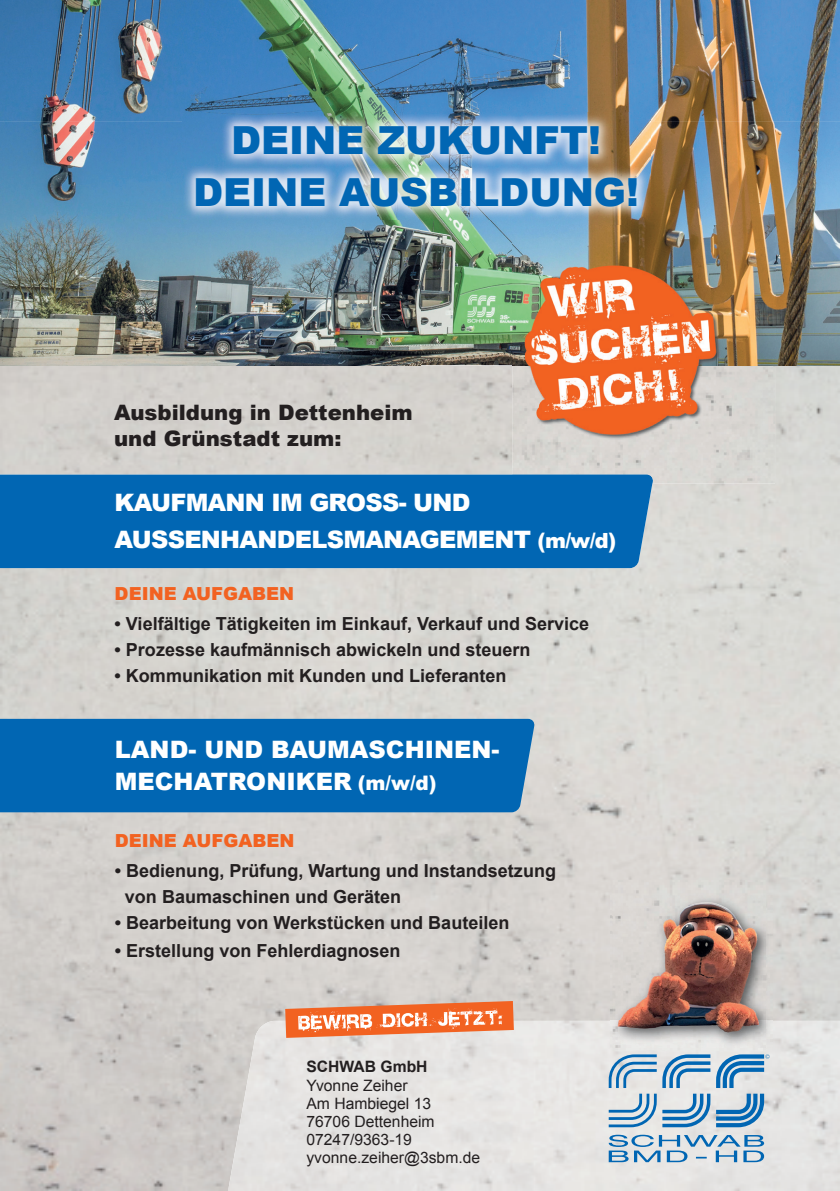
<style>
.page{position:relative;width:840px;height:1191px;background:#fff}
.page>*{position:absolute;margin:0;border:0;box-sizing:border-box;transform-origin:0 0}
.t1{font:900 38.6px/52px "Arial";color:#0166b3;text-align:center}
.t2{font:900 24px/36.6px "Arial";letter-spacing:-.03em;color:#fff}
.t3{font:900 24px/32px "Arial";color:#fff}
.t4{font:900 21.2px/25.4px "Arial";color:#231f20}
.t5{font:700 18px/26px "Arial";color:#231f20}
.t6{font:900 18px "Arial";color:#f26221}
.t7{font:15.6px/18.2px "Arial";color:#231f20}
.t8{font:700 15.6px "Arial";color:#231f20}
.s1{font-size:21px}
.s2{font-size:20px}
</style>
<div class="page">
<img style="left:0;top:365px;width:839px;height:826px">
<img style="left:0;top:0;width:210px;height:365px">
<img style="left:210px;top:0;width:419px;height:113px">
<img style="left:629px;top:0;width:210px;height:243px">
<img style="left:210px;top:219px;width:349px;height:146px">
<img style="left:559px;top:219px;width:71px;height:6px">
<img style="left:774px;top:243px;width:65px;height:122px">
<div style="left:0;top:474px;width:653px;height:94px;background:#0166b3"></div>
<div style="left:0;top:719px;width:534px;height:93px;background:#0166b3"></div>
<img style="left:512px;top:225px;width:262px;height:258px">
<img style="left:512px;top:474px;width:141px;height:9px">
<img style="left:182px;top:113px;width:467px;height:106px">
<div style="left:228px;top:1020px;width:611px;height:171px;background:#e6e4e3"></div>
<svg style="left:608px;top:1054px;width:48px;height:73px;background:#aac3d6"></svg>
<svg style="left:662px;top:1054px;width:107px;height:73px;background:#99bad3"></svg>
<svg style="left:608px;top:1134px;width:155px;height:28px;background:#a5c1d5"></svg>
<img style="left:764px;top:895px;width:8px;height:152px">
<img style="left:610px;top:895px;width:2px;height:152px">
<img style="left:612px;top:880px;width:152px;height:170px">
<svg style="left:285px;top:1001px;width:228px;height:37px;background:#ee956d"></svg>
<h1 class="t1" style="left:193px;top:113px;width:447px">DEINE ZUKUNFT!<br>DEINE AUSBILDUNG!</h1>
<p class="t4" style="left:114px;top:399px;width:300px">Ausbildung in Dettenheim und Grünstadt zum:</p>
<h2 class="t2" style="left:115px;top:483px;width:503px">KAUFMANN IM GROSS- UND<br>AUSSENHANDELSMANAGEMENT <span class="s1">(m/w/d)</span></h2>
<p class="t6" style="left:115px;top:580px;width:181px">DEINE AUFGABEN</p>
<p class="t5" style="left:115px;top:611px;width:476px">• Vielfältige Tätigkeiten im Einkauf, Verkauf und Service</p>
<p class="t5" style="left:115px;top:637px;width:417px">• Prozesse kaufmännisch abwickeln und steuern</p>
<p class="t5" style="left:115px;top:663px;width:393px">• Kommunikation mit Kunden und Lieferanten</p>
<h2 class="t3" style="left:115px;top:732px;width:386px">LAND- UND BAUMASCHINEN-<br>MECHATRONIKER <span class="s2">(m/w/d)</span></h2>
<p class="t6" style="left:115px;top:827px;width:181px">DEINE AUFGABEN</p>
<p class="t5" style="left:125px;top:858px;width:432px;text-indent:-10px">• Bedienung, Prüfung, Wartung und Instandsetzung von Baumaschinen und Geräten</p>
<p class="t5" style="left:115px;top:910px;width:396px">• Bearbeitung von Werkstücken und Bauteilen</p>
<p class="t5" style="left:115px;top:938px;width:287px">• Erstellung von Fehlerdiagnosen</p>
<p class="t8" style="left:306px;top:1056px;width:123px">SCHWAB GmbH</p>
<p class="t7" style="left:306px;top:1076px;width:175px">Yvonne Zeiher<br>Am Hambiegel 13<br>76706 Dettenheim<br>07247/9363-19 yvonne.zeiher@3sbm.de</p>
</div>
